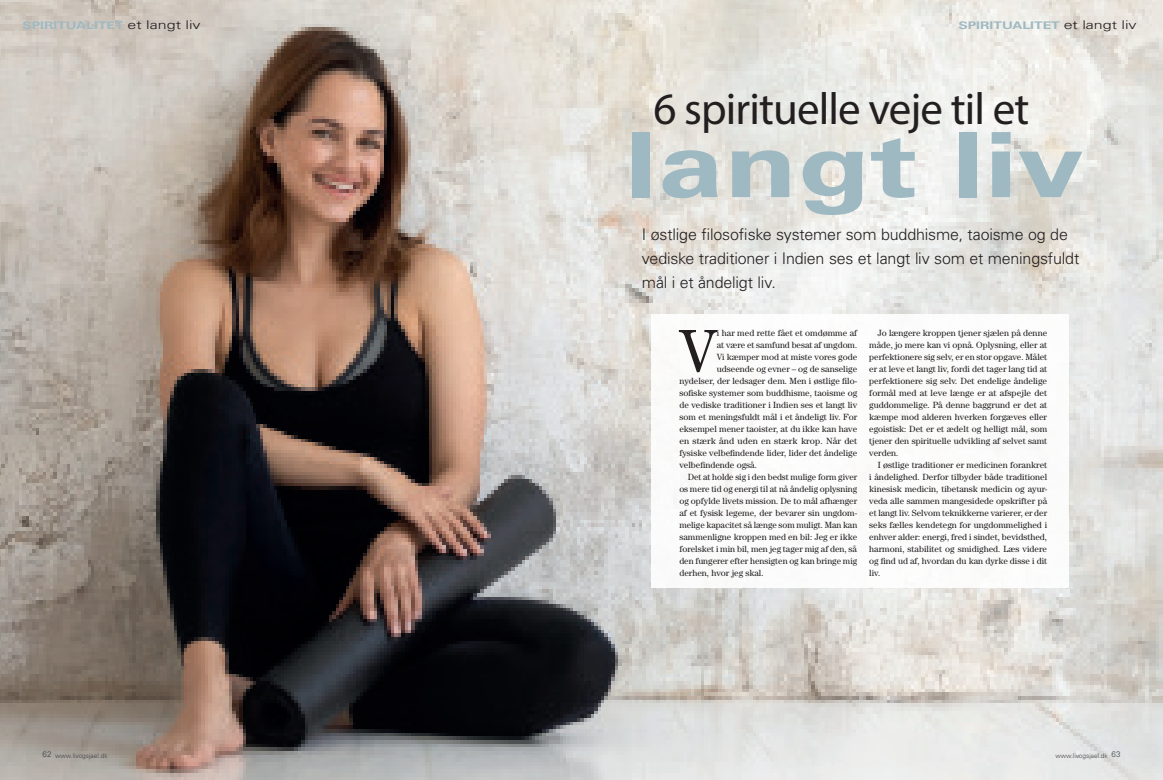
<style>
.page{position:relative;width:1163px;height:780px;background:#fff}
.page>*{position:absolute;margin:0;border:0;box-sizing:border-box;transform-origin:0 0}
.t1{font:700 90px "Univers LT Std";color:#9fb9c2;scale:1.33 1}
.Brødtekst_Serif_NEW{font:61.3px "Century Std";color:#231f20}
.Citat_NEW{font:45px "Myriad Pro";letter-spacing:-.02em;color:#231f20}
._02__Underrubrik_Maj{font:300 16px/24px "Univers LT Std";letter-spacing:-.01em;color:#231f20}
.t2{font:700 10.5px "Univers LT Std";color:#9fb9c2;scale:1.33 1}
.Brødtekst_Serif_NEW-2{font:9px/12px "Century Std";color:#231f20;text-align:justify}
.t3{font:300 6.5px "Univers LT Std";color:#3e3e3f}
.s1{font-weight:300;font-size:12px;color:#231f20}
.s2{font-size:8px}
</style>
<div class="page">
<img style="left:0;top:0;width:1162px;height:780px">
<div style="left:651px;top:315px;width:417px;height:273px;background:#fff"></div>
<p class="t2" style="left:22px;top:19px;width:135px">SPIRITUALITET <span class="s1">et langt liv</span></p>
<p class="t2" style="left:958px;top:19px;width:135px">SPIRITUALITET <span class="s1">et langt liv</span></p>
<p class="Citat_NEW" style="left:653px;top:81px;width:377px">6 spirituelle veje til et</p>
<p class="t1" style="left:624px;top:113px;width:348px">langt liv</p>
<p class="_02__Underrubrik_Maj" style="left:641px;top:222px;width:439px">I østlige filosofiske systemer som buddhisme, taoisme og de vediske traditioner i Indien ses et langt liv som et meningsfuldt mål i et åndeligt liv.</p>
<p class="Brødtekst_Serif_NEW" style="left:679px;top:315px;width:39px">V</p>
<p class="Brødtekst_Serif_NEW-2" style="left:716px;top:327px;width:142px">i har med rette fået et omdømme af</p>
<p class="Brødtekst_Serif_NEW-2" style="left:716px;top:339px;width:142px">at være et samfund besat af ungdom.</p>
<p class="Brødtekst_Serif_NEW-2" style="left:716px;top:351px;width:142px">Vi kæmper mod at miste vores gode</p>
<p class="Brødtekst_Serif_NEW-2" style="left:716px;top:363px;width:142px">udseende og evner – og de sanselige</p>
<p class="Brødtekst_Serif_NEW-2" style="left:679px;top:375px;width:179px">nydelser, der ledsager dem. Men i østlige filo-</p>
<p class="Brødtekst_Serif_NEW-2" style="left:679px;top:387px;width:179px">sofiske systemer som buddhisme, taoisme og</p>
<p class="Brødtekst_Serif_NEW-2" style="left:679px;top:399px;width:179px">de vediske traditioner i Indien ses et langt liv</p>
<p class="Brødtekst_Serif_NEW-2" style="left:679px;top:411px;width:179px">som et meningsfuldt mål i et åndeligt liv. For</p>
<p class="Brødtekst_Serif_NEW-2" style="left:679px;top:423px;width:179px">eksempel mener taoister, at du ikke kan have</p>
<p class="Brødtekst_Serif_NEW-2" style="left:679px;top:435px;width:179px">en stærk ånd uden en stærk krop. Når det</p>
<p class="Brødtekst_Serif_NEW-2" style="left:679px;top:447px;width:179px">fysiske velbefindende lider, lider det åndelige</p>
<p class="Brødtekst_Serif_NEW-2" style="left:679px;top:459px;width:79px">velbefindende også.</p>
<p class="Brødtekst_Serif_NEW-2" style="left:679px;top:471px;width:179px;text-indent:9px">Det at holde sig i den bedst mulige form giver os mere tid og energi til at nå åndelig oplysning og opfylde livets mission. De to mål afhænger af et fysisk legeme, der bevarer sin ungdom&shy;melige kapacitet så længe som muligt. Man kan sammenligne kroppen med en bil: Jeg er ikke forelsket i min bil, men jeg tager mig af den, så den fungerer efter hensigten og kan bringe mig derhen, hvor jeg skal.</p>
<p class="Brødtekst_Serif_NEW-2" style="left:869px;top:327px;width:179px;text-indent:9px">Jo længere kroppen tjener sjælen på denne måde, jo mere kan vi opnå. Oplysning, eller at perfektionere sig selv, er en stor opgave. Målet er at leve et langt liv, fordi det tager lang tid at perfektionere sig selv. Det endelige åndelige formål med at leve længe er at afspejle det guddommelige. På denne baggrund er det at kæmpe mod alderen hverken forgæves eller egoistisk: Det er et ædelt og helligt mål, som tjener den spirituelle udvikling af selvet samt verden.</p>
<p class="Brødtekst_Serif_NEW-2" style="left:869px;top:459px;width:179px;text-indent:9px">I østlige traditioner er medicinen forankret i åndelighed. Derfor tilbyder både traditionel kinesisk medicin, tibetansk medicin og ayur&shy;veda alle sammen mangesidede opskrifter på et langt liv. Selvom teknikkerne varierer, er der seks fælles kendetegn for ungdommelighed i enhver alder: energi, fred i sindet, bevidsthed, harmoni, stabilitet og smidighed. Læs videre og find ud af, hvordan du kan dyrke disse i dit liv.</p>
<p class="t3" style="left:43px;top:751px;width:67px"><span class="s2">62</span> www.livogsjael.dk</p>
<p class="t3" style="left:1055px;top:751px;width:67px">www.livogsjael.dk <span class="s2">63</span></p>
</div>
